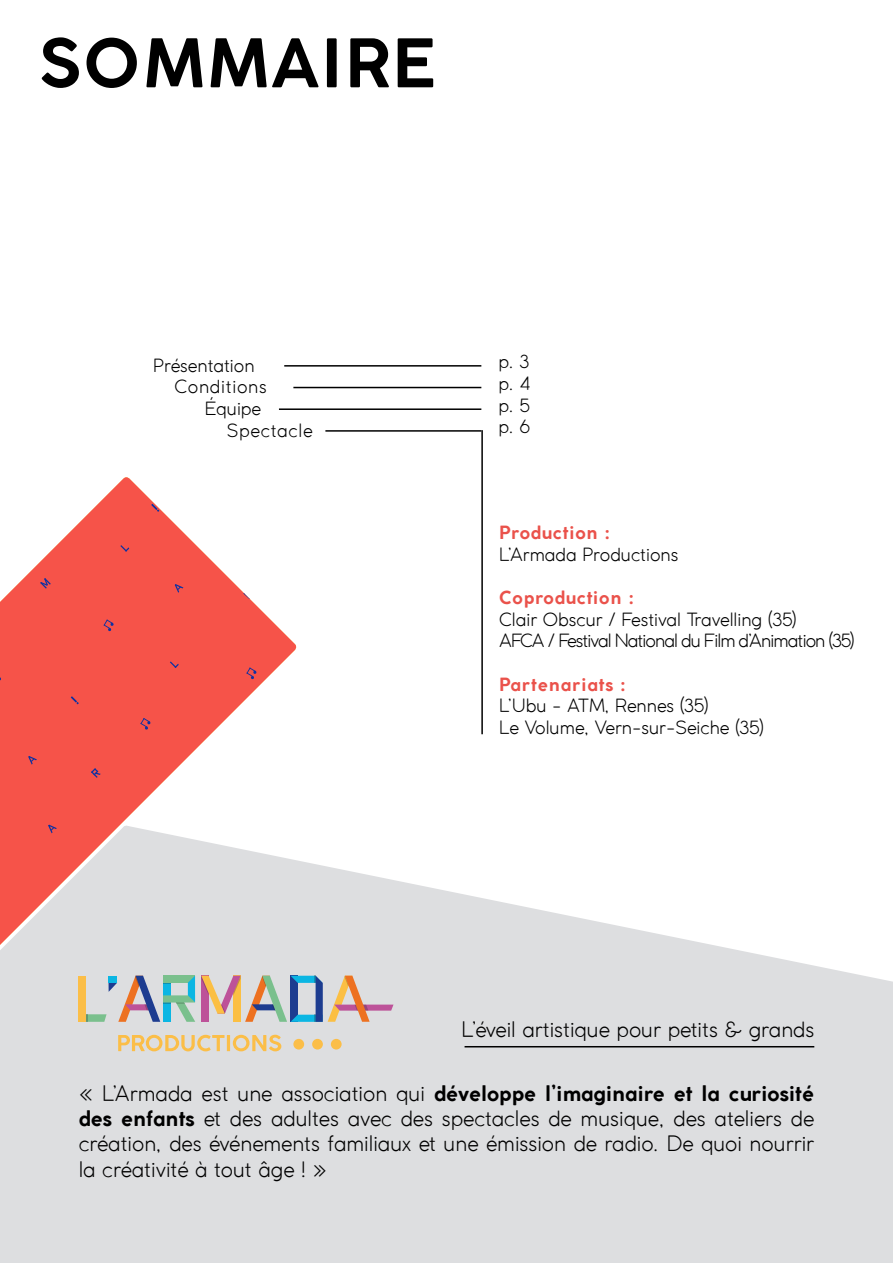
<style>
.page{position:relative;width:893px;height:1263px;background:#fff}
.page>*{position:absolute;margin:0;border:0;box-sizing:border-box;transform-origin:0 0}
.t1{font:700 66px "Coco Gothic";letter-spacing:.045em;color:#000}
.t2{font:300 21px/25.2px "Coco Gothic";color:#000;text-align:justify}
.t3{font:300 18px/21.6px "Coco Gothic";color:#000}
.t4{font:300 18px/21.6px "Coco Gothic";letter-spacing:-.05em;color:#000}
.t5{font:700 18px "Coco Gothic";letter-spacing:.04em;color:#ea524b}
.t6{font:300 18px "Coco Gothic";letter-spacing:.04em;color:#000}
.s1{font-weight:700}
</style>
<div class="page">
<svg style="left:0;top:477px;width:297px;height:347px;fill:#f65349"></svg>
<svg style="left:28px;top:756px;width:9px;height:9px"></svg>
<svg style="left:91px;top:768px;width:10px;height:10px"></svg>
<svg style="left:71px;top:696px;width:8px;height:8px"></svg>
<svg style="left:193px;top:817px;width:8px;height:7px"></svg>
<svg style="left:40px;top:578px;width:11px;height:11px"></svg>
<svg style="left:243px;top:590px;width:10px;height:9px"></svg>
<svg style="left:175px;top:584px;width:8px;height:9px"></svg>
<svg style="left:215px;top:751px;width:9px;height:10px"></svg>
<svg style="left:120px;top:545px;width:9px;height:7px"></svg>
<svg style="left:170px;top:661px;width:9px;height:7px"></svg>
<svg style="left:44px;top:505px;width:8px;height:8px"></svg>
<svg style="left:104px;top:619px;width:10px;height:12px"></svg>
<svg style="left:151px;top:504px;width:8px;height:8px"></svg>
<svg style="left:246px;top:667px;width:11px;height:12px"></svg>
<svg style="left:140px;top:718px;width:11px;height:12px"></svg>
<svg style="left:279px;top:795px;width:10px;height:12px"></svg>
<svg style="left:576px;top:917px;width:317px;height:346px;background:#dfe0e2"></svg>
<svg style="left:0;top:824px;width:576px;height:439px;background:#e1dcdd"></svg>
<hr style="left:284px;top:365px;width:197px;height:2px;background:#000">
<hr style="left:293px;top:387px;width:188px;height:1px;background:#000">
<hr style="left:279px;top:408px;width:202px;height:2px;background:#000">
<hr style="left:325px;top:430px;width:156px;height:2px;background:#000">
<hr style="left:481px;top:430px;width:2px;height:304px;background:#000">
<svg style="left:71px;top:974px;width:322px;height:85px;background:#cdc9c0"></svg>
<hr style="left:465px;top:1046px;width:349px;height:1px;background:#000">
<h1 class="t1" style="left:38px;top:36px;width:398px">SOMMAIRE</h1>
<p class="t3" style="left:174px;top:355px;width:94px;text-indent:-21px">Présentation<br>Conditions</p>
<p class="t6" style="left:227px;top:421px;width:87px">Spectacle</p>
<p class="t3" style="left:205px;top:399px;width:58px">Équipe</p>
<p class="t3" style="left:498px;top:352px;width:34px;text-align:justify">p. 3 p. 4 p. 5 p. 6</p>
<p class="t5" style="left:499px;top:525px;width:112px">Production :</p>
<p class="t3" style="left:499px;top:544px;width:181px">L’Armada Productions</p>
<p class="t5" style="left:499px;top:590px;width:136px">Coproduction :</p>
<p class="t4" style="left:499px;top:609px;width:357px">Clair Obscur / Festival Travelling (35)<br>AFCA / Festival National du Film d’Animation (35)</p>
<p class="t5" style="left:499px;top:676px;width:127px">Partenariats :</p>
<p class="t3" style="left:499px;top:695px;width:266px">L’Ubu - ATM, Rennes (35)<br>Le Volume, Vern-sur-Seiche (35)</p>
<p class="t2" style="left:462px;top:1018px;width:354px">L’éveil artistique pour petits &amp; grands</p>
<p class="t2" style="left:79px;top:1081px;width:737px">« L’Armada est une association qui <span class="s1">développe l’imaginaire et la curiosité des enfants</span> et des adultes avec des spectacles de musique, des ateliers de création, des événements familiaux et une émission de radio. De quoi nourrir la créativité à tout âge ! »</p>
</div>
